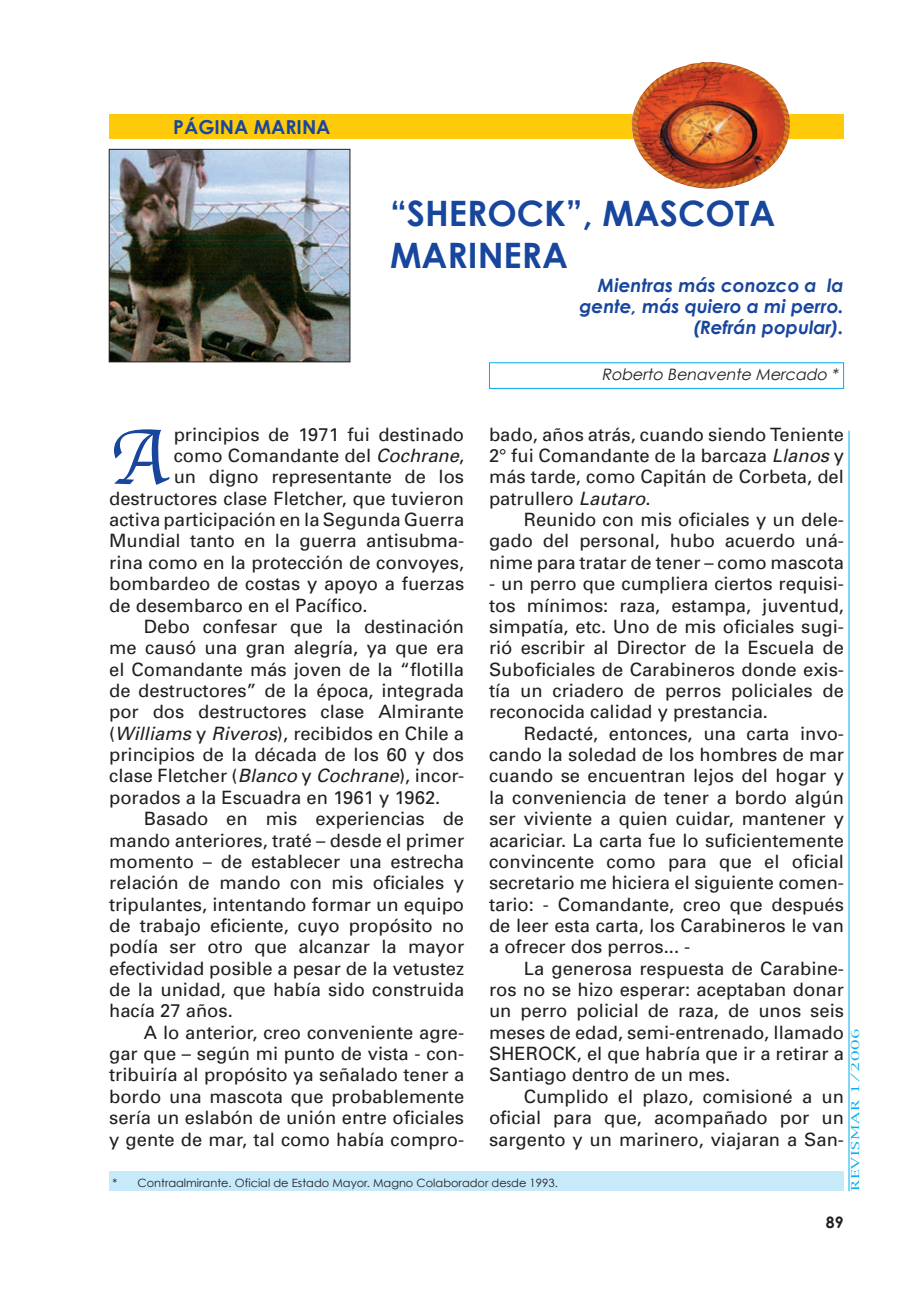
<style>
.page{position:relative;width:916px;height:1306px;background:#fff}
.page>*{position:absolute;margin:0;border:0;box-sizing:border-box;transform-origin:0 0}
.t1{font:81.38px "Apple Chancery";color:#18469d}
.t2{font:700 35px/42px "Century Gothic";color:#18469d}
.t3{font:700 19.25px "Century Gothic";color:#18469d}
.t4{font:18.38px/21.3px "Univers";color:#231f20;text-align:justify}
.t5{font:italic 700 18.38px/21.3px "Century Gothic";color:#18469d;text-align:right}
.t6{font:italic 15.75px "Century Gothic";color:#231f20}
.t7{font:700 15.75px "Century Gothic";color:#231f20}
.t8{font:11.38px "Century Gothic";color:#231f20}
.t9{font:10.5px "New York";letter-spacing:.05em;color:#00aeef;scale:1.5 1}
.s1{font-size:17.32px}
.s2{font-style:italic}
</style>
<div class="page">
<div style="left:109px;top:1171px;width:734px;height:20px;background:#c6eafa"></div>
<hr style="left:848px;top:431px;width:1px;height:760px;background:#00aeef">
<div style="left:489px;top:362px;width:354px;height:27px;border:1px solid #00aeef"></div>
<div style="left:109px;top:114px;width:734px;height:25px;background:#feca0a"></div>
<img style="left:631px;top:61px;width:159px;height:128px">
<img style="left:111px;top:151px;width:237px;height:209px">
<div style="left:109px;top:149px;width:241px;height:213px;border:1px solid #231f20"></div>
<p class="t3" style="left:173px;top:114px;width:159px">P<span class="s1">Á</span>GINA MARINA</p>
<h2 class="t2" style="left:390px;top:191px;width:386px">“SHEROCK”, MASCOTA<br>MARINERA</h2>
<p class="t5" style="left:579px;top:274px;width:265px">Mientras más conozco a la gente, más quiero a mi perro. (Refrán popular).</p>
<p class="t6" style="left:601px;top:364px;width:241px">Roberto Benavente Mercado *</p>
<h1 class="t1" style="left:109px;top:392px;width:60px">A</h1>
<p class="t4" style="left:174px;top:423px;width:292px">principios de 1971 fui destinado</p>
<p class="t4" style="left:489px;top:423px;width:356px">bado, años atrás, cuando siendo Teniente 2° fui Comandante de la barcaza <span class="s2">Llanos</span> y más tarde, como Capitán de Corbeta, del patrullero <span class="s2">Lautaro</span>.</p>
<p class="t4" style="left:489px;top:509px;width:356px;text-indent:35px">Reunido con mis oficiales y un dele&shy;gado del personal, hubo acuerdo uná&shy;nime para tratar de tener – como mascota</p>
<p class="t4" style="left:489px;top:573px;width:356px">- un perro que cumpliera ciertos requisi&shy;tos mínimos: raza, estampa, juventud, simpatía, etc. Uno de mis oficiales sugi&shy;rió escribir al Director de la Escuela de Suboficiales de Carabineros donde exis&shy;tía un criadero de perros policiales de reconocida calidad y prestancia.</p>
<p class="t4" style="left:489px;top:722px;width:356px;text-indent:35px">Redacté, entonces, una carta invo&shy;cando la soledad de los hombres de mar cuando se encuentran lejos del hogar y la conveniencia de tener a bordo algún ser viviente a quien cuidar, mantener y acariciar. La carta fue lo suficientemente convincente como para que el oficial secretario me hiciera el siguiente comen&shy;tario: - Comandante, creo que después de leer esta carta, los Carabineros le van a ofrecer dos perros... -</p>
<p class="t4" style="left:489px;top:957px;width:356px;text-indent:35px">La generosa respuesta de Carabine&shy;ros no se hizo esperar: aceptaban donar un perro policial de raza, de unos seis meses de edad, semi-entrenado, llamado SHEROCK, el que habría que ir a retirar a Santiago dentro de un mes.</p>
<p class="t4" style="left:489px;top:1085px;width:356px;text-indent:35px">Cumplido el plazo, comisioné a un oficial para que, acompañado por un sargento y un marinero, viajaran a San-</p>
<p class="t4" style="left:174px;top:445px;width:292px">como Comandante del <span class="s2">Cochrane</span>,</p>
<p class="t4" style="left:174px;top:466px;width:292px">un digno representante de los</p>
<p class="t4" style="left:109px;top:487px;width:356px">destructores clase Fletcher, que tuvieron</p>
<p class="t4" style="left:109px;top:509px;width:356px">activa participación en la Segunda Guerra</p>
<p class="t4" style="left:109px;top:530px;width:356px">Mundial tanto en la guerra antisubma-</p>
<p class="t4" style="left:109px;top:552px;width:356px">rina como en la protección de convoyes,</p>
<p class="t4" style="left:109px;top:573px;width:356px">bombardeo de costas y apoyo a fuerzas</p>
<p class="t4" style="left:109px;top:594px;width:260px">de desembarco en el Pacífico.</p>
<p class="t4" style="left:144px;top:616px;width:321px">Debo confesar que la destinación</p>
<p class="t4" style="left:109px;top:637px;width:356px">me causó una gran alegría, ya que era</p>
<p class="t4" style="left:109px;top:658px;width:356px">el Comandante más joven de la “flotilla</p>
<p class="t4" style="left:109px;top:680px;width:356px">de destructores” de la época, integrada</p>
<p class="t4" style="left:109px;top:701px;width:356px">por dos destructores clase Almirante</p>
<p class="t4" style="left:109px;top:722px;width:356px">(<span class="s2">Williams</span> y <span class="s2">Riveros</span>), recibidos en Chile a</p>
<p class="t4" style="left:109px;top:744px;width:356px">principios de la década de los 60 y dos</p>
<p class="t4" style="left:109px;top:765px;width:356px">clase Fletcher (<span class="s2">Blanco</span> y <span class="s2">Cochrane</span>), incor-</p>
<p class="t4" style="left:109px;top:786px;width:332px">porados a la Escuadra en 1961 y 1962.</p>
<p class="t4" style="left:144px;top:808px;width:321px">Basado en mis experiencias de</p>
<p class="t4" style="left:109px;top:829px;width:356px">mando anteriores, traté – desde el primer</p>
<p class="t4" style="left:109px;top:850px;width:356px">momento – de establecer una estrecha</p>
<p class="t4" style="left:109px;top:872px;width:356px">relación de mando con mis oficiales y</p>
<p class="t4" style="left:109px;top:893px;width:356px">tripulantes, intentando formar un equipo</p>
<p class="t4" style="left:109px;top:914px;width:356px">de trabajo eficiente, cuyo propósito no</p>
<p class="t4" style="left:109px;top:936px;width:356px">podía ser otro que alcanzar la mayor</p>
<p class="t4" style="left:109px;top:957px;width:356px">efectividad posible a pesar de la vetustez</p>
<p class="t4" style="left:109px;top:979px;width:356px">de la unidad, que había sido construida</p>
<p class="t4" style="left:109px;top:1000px;width:125px">hacía 27 años.</p>
<p class="t4" style="left:144px;top:1021px;width:321px">A lo anterior, creo conveniente agre-</p>
<p class="t4" style="left:109px;top:1043px;width:356px">gar que – según mi punto de vista - con-</p>
<p class="t4" style="left:109px;top:1064px;width:356px">tribuiría al propósito ya señalado tener a</p>
<p class="t4" style="left:109px;top:1085px;width:356px">bordo una mascota que probablemente</p>
<p class="t4" style="left:109px;top:1107px;width:356px">sería un eslabón de unión entre oficiales</p>
<p class="t4" style="left:109px;top:1128px;width:356px">y gente de mar, tal como había compro-</p>
<p class="t9" style="left:848px;top:1191px;width:110px;rotate:-90deg">REVISMAR 1/2006</p>
<p class="t8" style="left:113px;top:1175px;width:446px">* Contraalmirante. Oficial de Estado Mayor. Magno Colaborador desde 1993.</p>
<p class="t7" style="left:825px;top:1212px;width:19px">89</p>
</div>
